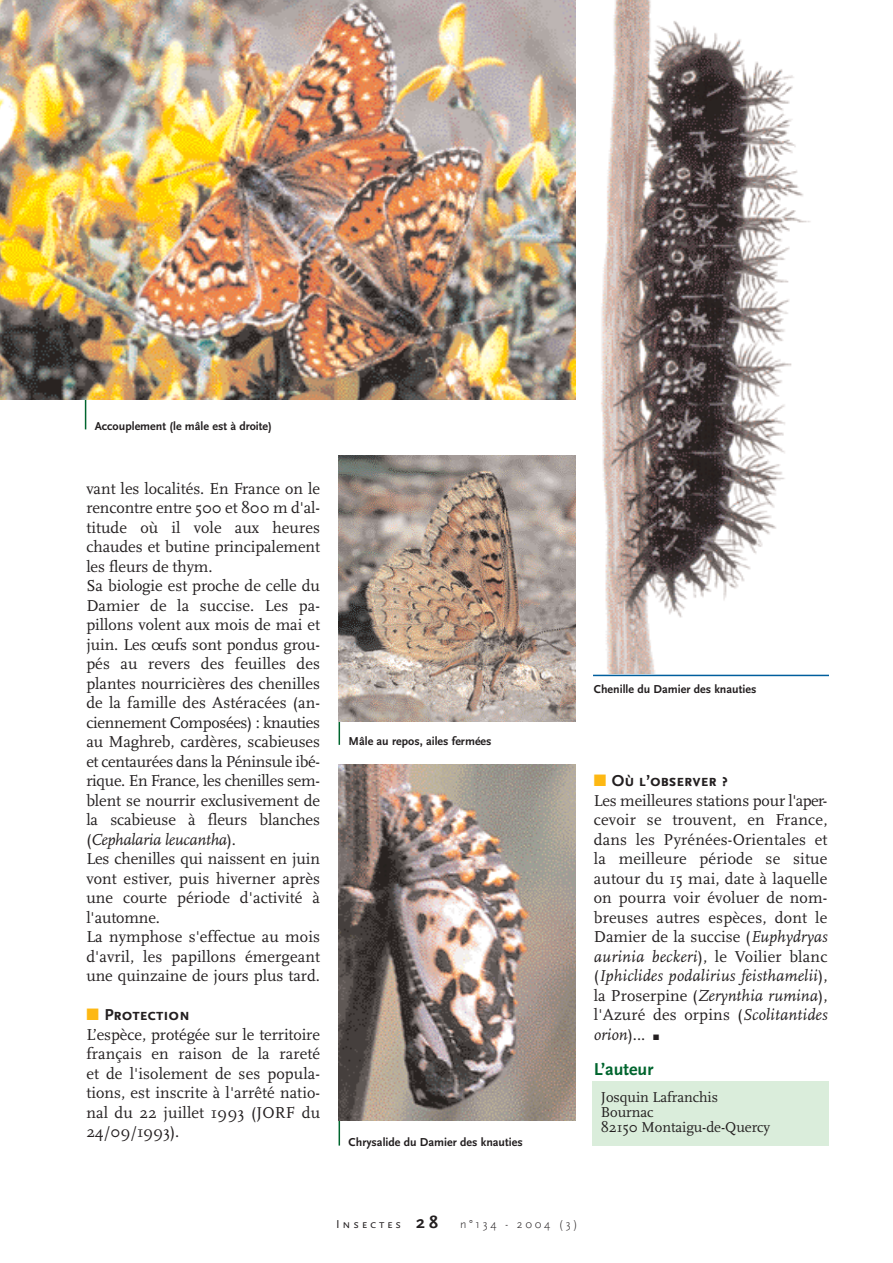
<style>
.page{position:relative;width:893px;height:1263px;background:#fff}
.page>*{position:absolute;margin:0;border:0;box-sizing:border-box;transform-origin:0 0}
.t1{font:700 18px "Scala Sans";color:#00652e}
.t2{font:16.5px/19.5px "Scala";color:#231f20;text-align:justify}
.t3{font:700 16.5px "Scala Sans Caps";letter-spacing:-.005em;color:#231f20}
.t4{font:15px/15px "Scala";letter-spacing:-.005em;color:#231f20}
.t5{font:700 12px "Scala Sans";color:#231f20}
.t6{font:300 12px "Scala Sans";letter-spacing:.22em;color:#231f20}
.s1{font-style:italic}
.s2{color:#fdb813}
.s3{font-family:"Scala Sans Expert";font-size:12px}
.s4{font-family:"Scala Sans Caps";font-weight:400}
.s5{font-weight:700;font-size:18px}
</style>
<div class="page">
<hr style="left:85px;top:354px;width:1px;height:75px;background:#00652e">
<hr style="left:339px;top:670px;width:1px;height:75px;background:#00652e">
<img style="left:601px;top:0;width:210px;height:674px">
<img style="left:0;top:0;width:575px;height:399px">
<hr style="left:593px;top:675px;width:236px;height:1px;background:#005e9d">
<hr style="left:339px;top:1078px;width:1px;height:67px;background:#00652e">
<img style="left:339px;top:764px;width:236px;height:357px">
<img style="left:339px;top:455px;width:236px;height:266px">
<div style="left:592px;top:1082px;width:237px;height:64px;background:#daeddb"></div>
<p class="t5" style="left:95px;top:421px;width:179px">Accouplement (le mâle est à droite)</p>
<p class="t2" style="left:86px;top:480px;width:235px;text-align:left">vant les localités. En France on le rencontre entre 500 et 800 m d'al&shy;titude où il vole aux heures chaudes et butine principalement les fleurs de thym.<br>Sa biologie est proche de celle du<br>Damier de la succise. Les pa&shy;pillons volent aux mois de mai et juin. Les œufs sont pondus grou&shy;pés au revers des feuilles des plantes nourricières des chenilles de la famille des Astéracées (an&shy;ciennement Composées) : knauties au Maghreb, cardères, scabieuses et centaurées dans la Péninsule ibé&shy;rique. En France, les chenilles sem&shy;blent se nourrir exclusivement de la scabieuse à fleurs blanches (<span class="s1">Cephalaria leucantha</span>).<br>Les chenilles qui naissent en juin vont estiver, puis hiverner après une courte période d'activité à l'automne.<br>La nymphose s'effectue au mois d'avril, les papillons émergeant une quinzaine de jours plus tard.</p>
<p class="t3" style="left:86px;top:1005px;width:105px"><span class="s2">■</span> Protection</p>
<p class="t2" style="left:86px;top:1026px;width:235px">L’espèce, protégée sur le territoire français en raison de la rareté et de l'isolement de ses popula&shy;tions, est inscrite à l'arrêté natio&shy;nal du 22 juillet 1993 (JORF du 24/09/1993).</p>
<p class="t5" style="left:349px;top:737px;width:145px">Mâle au repos, ailes fermées</p>
<p class="t5" style="left:349px;top:1137px;width:176px">Chrysalide du Damier des knauties</p>
<p class="t5" style="left:594px;top:684px;width:164px">Chenille du Damier des knauties</p>
<p class="t3" style="left:594px;top:771px;width:136px"><span class="s2">■</span> Où l’observer ?</p>
<p class="t2" style="left:594px;top:792px;width:235px">Les meilleures stations pour l'aper&shy;cevoir se trouvent, en France, dans les Pyrénées-Orientales et la meilleure période se situe autour du 15 mai, date à laquelle on pourra voir évoluer de nom&shy;breuses autres espèces, dont le Damier de la succise (<span class="s1">Euphydryas aurinia beckeri</span>), le Voilier blanc (<span class="s1">Iphiclides podalirius feisthamelii</span>), la Proserpine (<span class="s1">Zerynthia rumina</span>), l'Azuré des orpins (<span class="s1">Scolitantides orion</span>)... <span class="s3">r</span></p>
<p class="t1" style="left:594px;top:1062px;width:61px">L’auteur</p>
<p class="t4" style="left:601px;top:1091px;width:171px">Josquin Lafranchis<br>Bournac<br>82150 Montaigu-de-Quercy</p>
<p class="t6" style="left:336px;top:1219px;width:243px"><span class="s4">Insectes</span> <span class="s5">28</span> n°134 - 2004 (3)</p>
</div>
